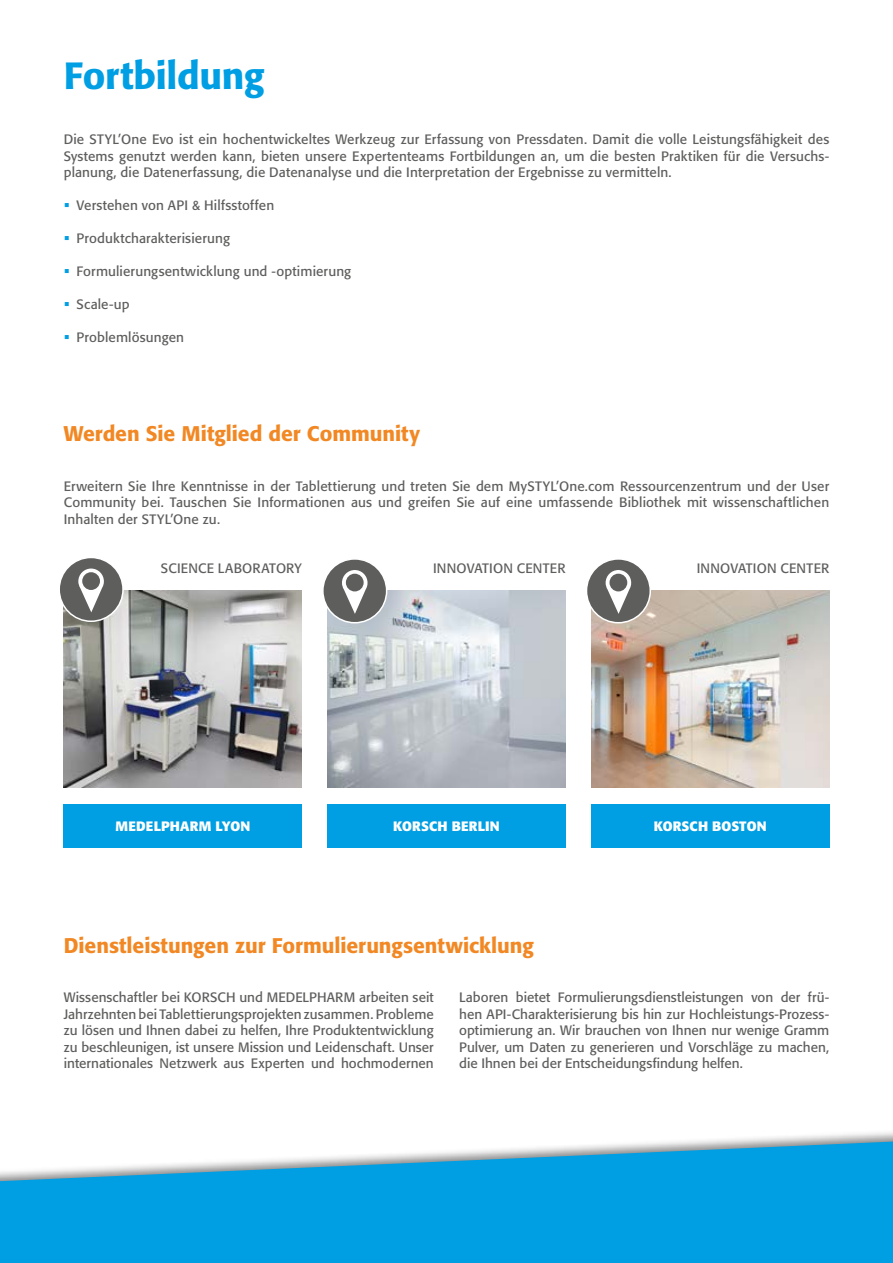
<style>
.page{position:relative;width:893px;height:1263px;background:#fff}
.page>*{position:absolute;margin:0;border:0;box-sizing:border-box;transform-origin:0 0}
.t1{font:500 37.5px "Formata";letter-spacing:-.01em;color:#009ee3}
.t2{font:500 21px "Formata";color:#f18824}
.t3{font:13.5px/16.5px "Formata";letter-spacing:.01em;color:#5e5e5d;text-align:justify}
.t4{font:700 13.5px "Formata";letter-spacing:.015em;color:#fff}
</style>
<div class="page">
<svg style="left:0;top:1141px;width:893px;height:122px;background:#26aae3"></svg>
<img style="left:64px;top:590px;width:238px;height:198px">
<img style="left:327px;top:590px;width:239px;height:198px">
<img style="left:591px;top:590px;width:238px;height:198px">
<div style="left:327px;top:804px;width:239px;height:44px;background:#009ee3"></div>
<div style="left:64px;top:804px;width:238px;height:44px;background:#009ee3"></div>
<div style="left:591px;top:804px;width:238px;height:44px;background:#009ee3"></div>
<div style="left:59px;top:557px;width:64px;height:64px;background:#5e5e5d;border-radius:50%"></div>
<div style="left:58px;top:557px;width:66px;height:65px;border:2px solid #fff;border-radius:50%"></div>
<svg style="left:78px;top:568px;width:26px;height:44px"></svg>
<div style="left:82px;top:572px;width:18px;height:18px;background:#5e5e5d;border-radius:50%"></div>
<div style="left:323px;top:559px;width:64px;height:64px;background:#5e5e5d;border-radius:50%"></div>
<div style="left:322px;top:558px;width:65px;height:65px;border:2px solid #fff;border-radius:50%"></div>
<svg style="left:342px;top:570px;width:26px;height:44px"></svg>
<div style="left:346px;top:574px;width:18px;height:17px;background:#5e5e5d;border-radius:50%"></div>
<div style="left:586px;top:559px;width:64px;height:64px;background:#5e5e5d;border-radius:50%"></div>
<div style="left:586px;top:558px;width:65px;height:65px;border:2px solid #fff;border-radius:50%"></div>
<svg style="left:606px;top:570px;width:25px;height:44px"></svg>
<div style="left:609px;top:574px;width:18px;height:17px;background:#5e5e5d;border-radius:50%"></div>
<h1 class="t1" style="left:64px;top:53px;width:202px">Fortbildung</h1>
<p class="t3" style="left:64px;top:131px;width:767px">Die STYL’One Evo ist ein hochentwickeltes Werkzeug zur Erfassung von Pressdaten. Damit die volle Leistungsfähigkeit des Systems genutzt werden kann, bieten unsere Expertenteams Fortbildungen an, um die besten Praktiken für die Versuchs&shy;planung, die Datenerfassung, die Datenanalyse und die Interpretation der Ergebnisse zu vermitteln.</p>
<p class="t3" style="left:77px;top:197px;width:199px">Verstehen von API &amp; Hilfsstoffen</p>
<p class="t3" style="left:77px;top:230px;width:155px">Produktcharakterisierung</p>
<p class="t3" style="left:77px;top:263px;width:276px">Formulierungsentwicklung und -optimierung</p>
<p class="t3" style="left:77px;top:296px;width:55px">Scale-up</p>
<p class="t3" style="left:77px;top:329px;width:109px">Problemlösungen</p>
<h2 class="t2" style="left:64px;top:421px;width:357px">Werden Sie Mitglied der Community</h2>
<p class="t3" style="left:64px;top:478px;width:767px">Erweitern Sie Ihre Kenntnisse in der Tablettierung und treten Sie dem MySTYL’One.com Ressourcenzentrum und der User Community bei. Tauschen Sie Informationen aus und greifen Sie auf eine umfassende Bibliothek mit wissenschaftlichen Inhalten der STYL’One zu.</p>
<p class="t3" style="left:161px;top:560px;width:142px">SCIENCE LABORATORY</p>
<p class="t3" style="left:433px;top:560px;width:134px">INNOVATION CENTER</p>
<p class="t3" style="left:697px;top:560px;width:134px">INNOVATION CENTER</p>
<p class="t4" style="left:115px;top:818px;width:136px">MEDELPHARM LYON</p>
<p class="t4" style="left:393px;top:818px;width:108px">KORSCH BERLIN</p>
<p class="t4" style="left:654px;top:818px;width:114px">KORSCH BOSTON</p>
<h2 class="t2" style="left:64px;top:932px;width:471px">Dienstleistungen zur Formulierungsentwicklung</h2>
<p class="t3" style="left:64px;top:989px;width:371px">Wissenschaftler bei KORSCH und MEDELPHARM arbeiten seit Jahrzehnten bei Tablettierungsprojekten zusammen. Probleme zu lösen und Ihnen dabei zu helfen, Ihre Produktentwicklung zu beschleunigen, ist unsere Mission und Leidenschaft. Unser internationales Netzwerk aus Experten und hochmodernen</p>
<p class="t3" style="left:459px;top:989px;width:372px">Laboren bietet Formulierungsdienstleistungen von der frü&shy;hen API-Charakterisierung bis hin zur Hochleistungs-Prozess&shy;optimierung an. Wir brauchen von Ihnen nur wenige Gramm Pulver, um Daten zu generieren und Vorschläge zu machen, die Ihnen bei der Entscheidungsfindung helfen.</p>
</div>
